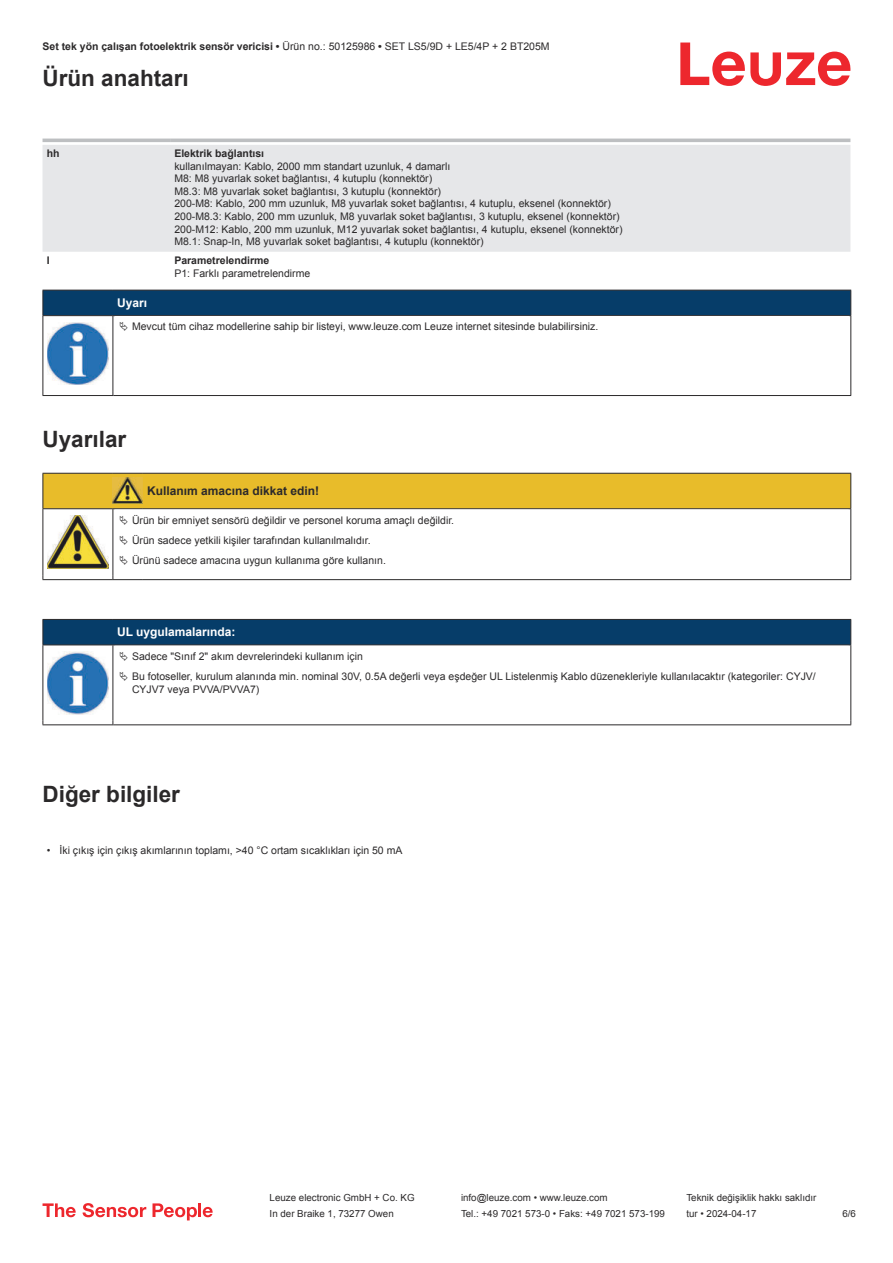
<style>
.page{position:relative;width:893px;height:1263px;background:#fff}
.page>*{position:absolute;margin:0;border:0;box-sizing:border-box;transform-origin:0 0}
.t1{font:700 22.5px "Arial";color:#2b292a}
.t2{font:700 12px "Arial";color:#2b292a}
.t3{font:700 12px "Arial";color:#fff}
.t4{font:10.5px/12.6px "Arial";color:#2b292a}
.t5{font:700 10.5px "Arial";color:#2b292a}
.t6{font:9.75px "Arial";color:#2b292a}
.s1{font-weight:400}
</style>
<div class="page">
<svg style="left:680px;top:43px;width:170px;height:43px"></svg>
<svg style="left:43px;top:138px;width:807px;height:1px"></svg>
<div style="left:43px;top:145px;width:807px;height:107px;background:#e6e7e9"></div>
<hr style="left:43px;top:139px;width:127px;height:3px;background:#bdbfc1">
<hr style="left:170px;top:139px;width:680px;height:3px;background:#bdbfc1">
<svg style="left:43px;top:1203px;width:33px;height:14px"></svg>
<svg style="left:83px;top:1203px;width:63px;height:14px"></svg>
<svg style="left:153px;top:1203px;width:44px;height:17px"></svg>
<hr style="left:198px;top:1203px;width:3px;height:14px;background:#ed272d">
<svg style="left:203px;top:1207px;width:10px;height:10px"></svg>
<div style="left:43px;top:290px;width:808px;height:26px;background:#063d69"></div>
<hr style="left:113px;top:315px;width:738px;height:1px;background:#2b292a">
<hr style="left:43px;top:316px;width:1px;height:75px;background:#2b292a">
<hr style="left:113px;top:316px;width:1px;height:75px;background:#2b292a">
<hr style="left:850px;top:316px;width:1px;height:75px;background:#2b292a">
<hr style="left:43px;top:395px;width:70px;height:1px;background:#2b292a">
<hr style="left:113px;top:395px;width:738px;height:1px;background:#2b292a">
<img style="left:47px;top:322px;width:61px;height:63px">
<hr style="left:43px;top:579px;width:70px;height:1px;background:#2b292a">
<hr style="left:113px;top:579px;width:30px;height:1px;background:#2b292a">
<hr style="left:143px;top:579px;width:708px;height:1px;background:#2b292a">
<hr style="left:43px;top:645px;width:1px;height:75px;background:#2b292a">
<hr style="left:113px;top:645px;width:1px;height:75px;background:#2b292a">
<hr style="left:850px;top:645px;width:1px;height:75px;background:#2b292a">
<hr style="left:43px;top:724px;width:70px;height:1px;background:#2b292a">
<hr style="left:113px;top:724px;width:738px;height:1px;background:#2b292a">
<img style="left:47px;top:699px;width:58px;height:15px">
<svg style="left:43px;top:473px;width:808px;height:106px"></svg>
<svg style="left:43px;top:619px;width:808px;height:80px"></svg>
<p class="t5" style="left:43px;top:39px;width:509px">Set tek yön çalışan fotoelektrik sensör vericisi • <span class="s1">Ürün no.: 50125986</span> • <span class="s1">SET LS5/9D + LE5/4P + 2 BT205M</span></p>
<h1 class="t1" style="left:43px;top:63px;width:148px">Ürün anahtarı</h1>
<p class="t5" style="left:47px;top:149px;width:14px">hh</p>
<p class="t5" style="left:174px;top:146px;width:91px">Elektrik bağlantısı</p>
<p class="t4" style="left:174px;top:160px;width:450px">kullanılmayan: Kablo, 2000 mm standart uzunluk, 4 damarlı<br>M8: M8 yuvarlak soket bağlantısı, 4 kutuplu (konnektör)<br>M8.3: M8 yuvarlak soket bağlantısı, 3 kutuplu (konnektör)<br>200-M8: Kablo, 200 mm uzunluk, M8 yuvarlak soket bağlantısı, 4 kutuplu, eksenel (konnektör)<br>200-M8.3: Kablo, 200 mm uzunluk, M8 yuvarlak soket bağlantısı, 3 kutuplu, eksenel (konnektör)<br>200-M12: Kablo, 200 mm uzunluk, M12 yuvarlak soket bağlantısı, 4 kutuplu, eksenel (konnektör)<br>M8.1: Snap-In, M8 yuvarlak soket bağlantısı, 4 kutuplu (konnektör)</p>
<p class="t5" style="left:47px;top:256px;width:4px">I</p>
<p class="t5" style="left:174px;top:253px;width:97px">Parametrelendirme</p>
<p class="t4" style="left:174px;top:266px;width:137px">P1: Farklı parametrelendirme</p>
<p class="t3" style="left:117px;top:294px;width:32px">Uyarı</p>
<p class="t4" style="left:132px;top:320px;width:468px">Mevcut tüm cihaz modellerine sahip bir listeyi, www.leuze.com Leuze internet sitesinde bulabilirsiniz.</p>
<h1 class="t1" style="left:43px;top:423px;width:85px">Uyarılar</h1>
<p class="t2" style="left:147px;top:482px;width:174px">Kullanım amacına dikkat edin!</p>
<p class="t4" style="left:132px;top:510px;width:324px;line-height:20.2px">Ürün bir emniyet sensörü değildir ve personel koruma amaçlı değildir.<br>Ürün sadece yetkili kişiler tarafından kullanılmalıdır.<br>Ürünü sadece amacına uygun kullanıma göre kullanın.</p>
<p class="t3" style="left:117px;top:624px;width:120px">UL uygulamalarında:</p>
<p class="t4" style="left:132px;top:646px;width:685px;line-height:20.2px">Sadece "Sınıf 2" akım devrelerindeki kullanım için<br>Bu fotoseller, kurulum alanında min. nominal 30V, 0.5A değerli veya eşdeğer UL Listelenmiş Kablo düzenekleriyle kullanılacaktır (kategoriler: CYJV/</p>
<p class="t4" style="left:132px;top:682px;width:129px">CYJV7 veya PVVA/PVVA7)</p>
<h1 class="t1" style="left:43px;top:778px;width:139px">Diğer bilgiler</h1>
<p class="t4" style="left:47px;top:844px;width:357px">• İki çıkış için çıkış akımlarının toplamı, &gt;40 °C ortam sıcaklıkları için 50 mA</p>
<p class="t6" style="left:270px;top:1191px;width:146px">Leuze electronic GmbH + Co. KG</p>
<p class="t6" style="left:461px;top:1191px;width:148px">info@leuze.com • www.leuze.com</p>
<p class="t6" style="left:686px;top:1191px;width:132px">Teknik değişiklik hakkı saklıdır</p>
<p class="t6" style="left:270px;top:1207px;width:126px">In der Braike 1, 73277 Owen</p>
<p class="t6" style="left:461px;top:1207px;width:205px">Tel.: +49 7021 573-0 • Faks: +49 7021 573-199</p>
<p class="t6" style="left:686px;top:1207px;width:72px">tur • 2024-04-17</p>
<p class="t6" style="left:842px;top:1210px;width:15px">6 /6</p>
</div>
